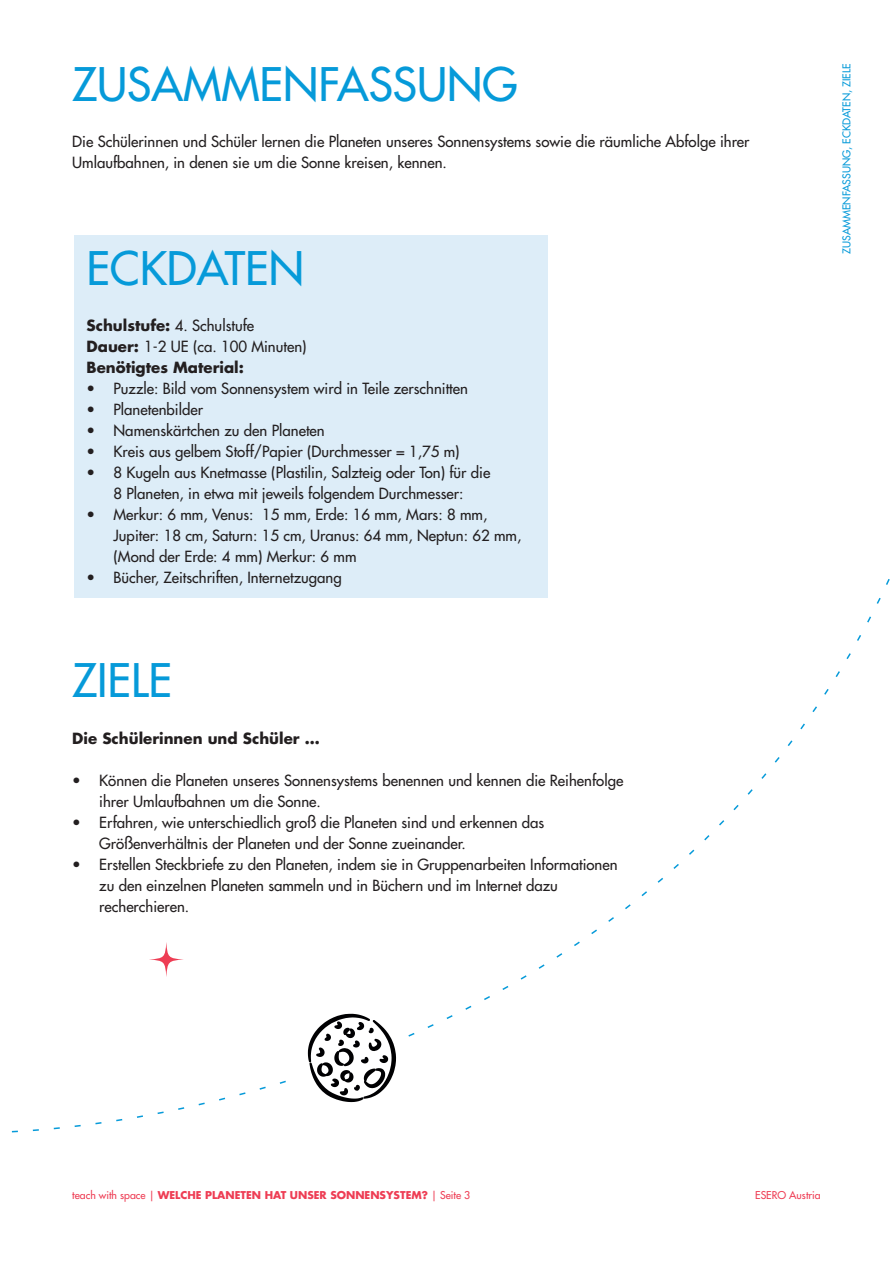
<style>
.page{position:relative;width:893px;height:1263px;background:#fff}
.page>*{position:absolute;margin:0;border:0;box-sizing:border-box;transform-origin:0 0}
.t1{font:500 45px "Futura Std";color:#069ad9}
.copy_txt{font:500 15px/21px "Futura Std";color:#231f20}
.copy_txt-2{font:700 15px "Futura Std";color:#231f20}
.t2{font:700 10.5px "Futura Std";color:#ee3d54}
.footer__page_nr__kap{font:500 10.5px "Futura Std";color:#069ad9}
.t3{font:500 10.5px "Futura Std";color:#ee3d54}
.s1{font-weight:700}
.s2{font-weight:500}
</style>
<div class="page">
<div style="left:74px;top:235px;width:474px;height:362px;background:#ddedf8"></div>
<svg style="left:11px;top:1080px;width:275px;height:53px"></svg>
<svg style="left:149px;top:942px;width:34px;height:35px"></svg>
<svg style="left:308px;top:1014px;width:88px;height:88px"></svg>
<p class="t1" style="left:72px;top:56px;width:447px">ZUSAMMENFASSUNG</p>
<p class="copy_txt" style="left:72px;top:131px;width:679px">Die Schülerinnen und Schüler lernen die Planeten unseres Sonnensystems sowie die räumliche Abfolge ihrer<br>Umlaufbahnen, in denen sie um die Sonne kreisen, kennen.</p>
<p class="t1" style="left:87px;top:240px;width:219px">ECKDATEN</p>
<p class="copy_txt" style="left:87px;top:315px;width:169px"><span class="s1">Schulstufe:</span> 4. Schulstufe</p>
<p class="copy_txt" style="left:87px;top:336px;width:222px"><span class="s1">Dauer:</span> 1-2 UE (ca. 100 Minuten)</p>
<p class="copy_txt-2" style="left:87px;top:357px;width:159px">Benötigtes Material:</p>
<p class="copy_txt" style="left:87px;top:378px;width:383px">• Puzzle: Bild vom Sonnensystem wird in Teile zerschnitten</p>
<p class="copy_txt" style="left:87px;top:399px;width:118px">• Planetenbilder</p>
<p class="copy_txt" style="left:87px;top:420px;width:240px">• Namenskärtchen zu den Planeten</p>
<p class="copy_txt" style="left:87px;top:441px;width:375px">• Kreis aus gelbem Stoff/Papier (Durchmesser = 1,75 m)</p>
<p class="copy_txt" style="left:87px;top:462px;width:405px;text-align:center">• 8 Kugeln aus Knetmasse (Plastilin, Salzteig oder Ton) für die<br>8 Planeten, in etwa mit jeweils folgendem Durchmesser:</p>
<p class="copy_txt" style="left:114px;top:504px;width:409px;text-indent:-27px">• Merkur: 6 mm, Venus: 15 mm, Erde: 16 mm, Mars: 8 mm,<br>Jupiter: 18 cm, Saturn: 15 cm, Uranus: 64 mm, Neptun: 62 mm, (Mond der Erde: 4 mm) Merkur: 6 mm</p>
<p class="copy_txt" style="left:87px;top:567px;width:257px">• Bücher, Zeitschriften, Internetzugang</p>
<p class="t1" style="left:72px;top:652px;width:101px">ZIELE</p>
<p class="copy_txt-2" style="left:72px;top:728px;width:249px">Die Schülerinnen und Schüler …</p>
<p class="copy_txt" style="left:99px;top:770px;width:525px;text-indent:-27px">• Können die Planeten unseres Sonnensystems benennen und kennen die Reihenfolge ihrer Umlaufbahnen um die Sonne.</p>
<p class="copy_txt" style="left:99px;top:812px;width:447px;text-indent:-27px">• Erfahren, wie unterschiedlich groß die Planeten sind und erkennen das<br>Größenverhältnis der Planeten und der Sonne zueinander.</p>
<p class="copy_txt" style="left:99px;top:854px;width:520px;text-indent:-27px">• Erstellen Steckbriefe zu den Planeten, indem sie in Gruppenarbeiten Informationen zu den einzelnen Planeten sammeln und in Büchern und im Internet dazu recherchieren.</p>
<p class="footer__page_nr__kap" style="left:840px;top:254px;width:191px;rotate:-90deg">ZUSAMMENFASSUNG, ECKDATEN, ZIELE</p>
<p class="t2" style="left:72px;top:1188px;width:399px"><span class="s2">teach with space |</span> WELCHE PLANETEN HAT UNSER SONNENSYSTEM? <span class="s2">| Seite 3</span></p>
<p class="t3" style="left:755px;top:1189px;width:67px">ESERO Austria</p>
</div>
